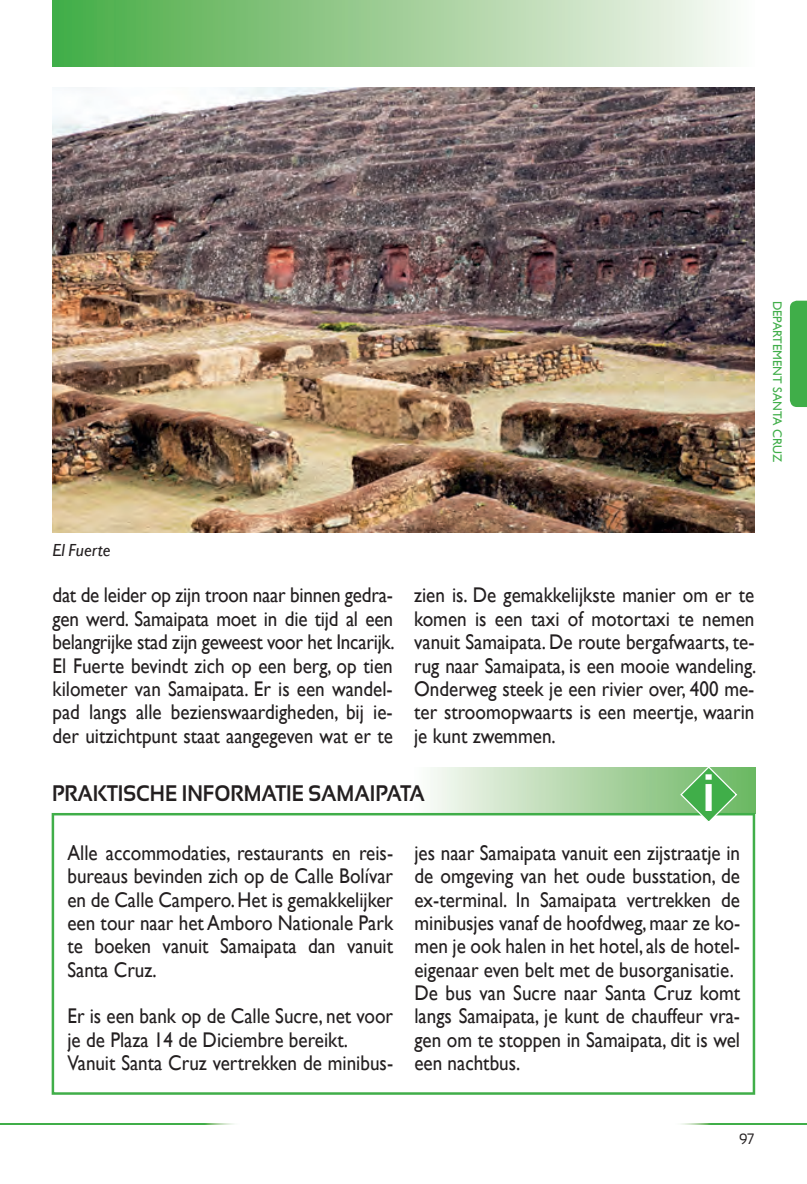
<style>
.page{position:relative;width:807px;height:1184px;background:#fff}
.page>*{position:absolute;margin:0;border:0;box-sizing:border-box;transform-origin:0 0}
.t1{font:700 52.5px "Sansation";color:#fff;scale:.9 1}
.t2{font:700 22.5px "Sansation";color:#231f20;scale:.9 1}
.t3{font:21.25px/23.5px "Gill Sans";color:#231f20;text-align:justify;scale:.9 1}
.t4{font:italic 17.5px "Gill Sans";color:#231f20}
.t5{font:15px "Sansation";color:#231f20;scale:.9 1}
.t6{font:12.5px "Gill Sans";color:#40ae49}
</style>
<div class="page">
<div style="left:790px;top:301px;width:17px;height:106px;background:#40ae49"></div>
<div style="left:52px;top:0;width:702px;height:67px;background:linear-gradient(to right,#46a941,#fcf9f5)"></div>
<img style="left:52px;top:88px;width:702px;height:444px">
<svg style="left:419px;top:767px;width:336px;height:46px;background:#bcdcb5"></svg>
<svg style="left:52px;top:813px;width:703px;height:281px"></svg>
<svg style="left:680px;top:767px;width:57px;height:56px;background:#77c278"></svg>
<img style="left:0;top:1123px;width:234px;height:1px">
<img style="left:681px;top:1123px;width:126px;height:1px">
<p class="t6" style="left:784px;top:301px;width:163px;rotate:90deg">DEPARTEMENT SANTA CRUZ</p>
<p class="t4" style="left:52px;top:539px;width:60px">El Fuerte</p>
<p class="t3" style="left:52px;top:584px;width:382px">dat de leider op zijn troon naar binnen gedra&shy;gen werd. Samaipata moet in die tijd al een belangrijke stad zijn geweest voor het Incarijk.<br>El Fuerte bevindt zich op een berg, op tien kilometer van Samaipata. Er is een wandel&shy;pad langs alle bezienswaardigheden, bij ie&shy;der uitzichtpunt staat aangegeven wat er te</p>
<p class="t3" style="left:414px;top:584px;width:382px">zien is. De gemakkelijkste manier om er te komen is een taxi of motortaxi te nemen vanuit Samaipata. De route bergafwaarts, te&shy;rug naar Samaipata, is een mooie wandeling.<br>Onderweg steek je een rivier over, 400 me&shy;ter stroomopwaarts is een meertje, waarin je kunt zwemmen.</p>
<p class="t2" style="left:52px;top:780px;width:416px">PRAKTISCHE INFORMATIE SAMAIPATA</p>
<h1 class="t1" style="left:702px;top:763px;width:15px">i</h1>
<p class="t3" style="left:67px;top:841px;width:363px">Alle accommodaties, restaurants en reis&shy;bureaus bevinden zich op de Calle Bolívar en de Calle Campero. Het is gemakkelijker een tour naar het Amboro Nationale Park te boeken vanuit Samaipata dan vanuit Santa Cruz.</p>
<p class="t3" style="left:67px;top:1004px;width:363px;text-align:left">Er is een bank op de Calle Sucre, net voor je de Plaza 14 de Diciembre bereikt.<br>Vanuit Santa Cruz vertrekken de minibus-</p>
<p class="t3" style="left:414px;top:841px;width:363px;text-align:left">jes naar Samaipata vanuit een zijstraatje in de omgeving van het oude busstation, de ex-terminal. In Samaipata vertrekken de minibusjes vanaf de hoofdweg, maar ze ko&shy;men je ook halen in het hotel, als de hotel&shy;eigenaar even belt met de busorganisatie.<br>De bus van Sucre naar Santa Cruz komt langs Samaipata, je kunt de chauffeur vra&shy;gen om te stoppen in Samaipata, dit is wel een nachtbus.</p>
<p class="t5" style="left:739px;top:1130px;width:18px">97</p>
</div>
